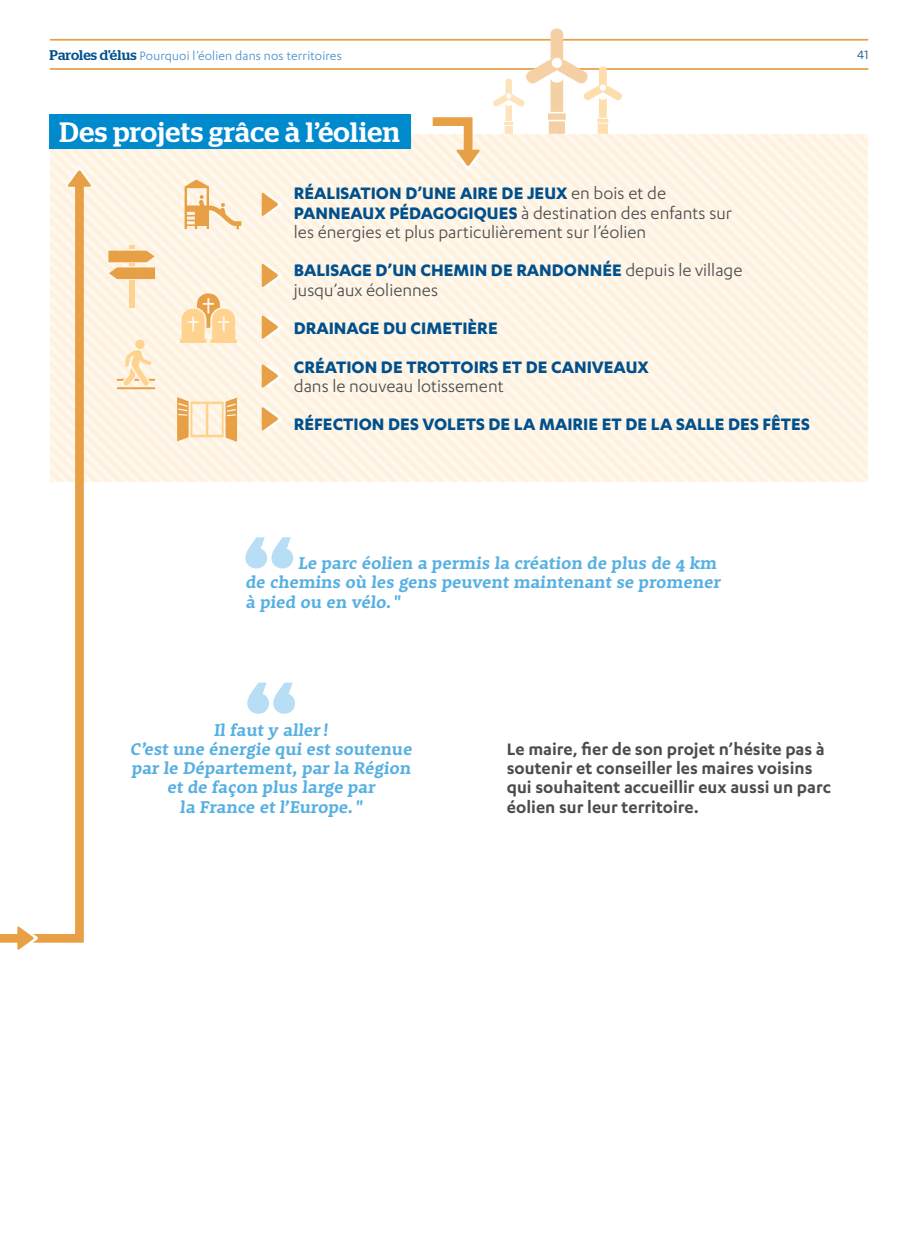
<style>
.page{position:relative;width:918px;height:1241px;background:#fff}
.page>*{position:absolute;margin:0;border:0;box-sizing:border-box;transform-origin:0 0}
.t1{font:500 28px "Stag";letter-spacing:.02em;color:#fff}
.Dvpt_p1{font:19.25px/19.2px "Karbon";color:#4b4c4d}
.t2{font:600 19.25px/19.2px "Karbon";color:#4b4c4d}
.Dvpt_p1-2{font:700 19.25px/19.2px "Karbon";color:#00508d}
.t3{font:700 17.5px/19.2px "Rooney";color:#57b0e2}
.t4{font:14px "Karbon";letter-spacing:.01em;color:#448dcb}
.t5{font:14px "Karbon";color:#00508d}
.s1{font-family:"Stag";font-weight:500;color:#00508d}
.s2{font-weight:700;color:#00508d}
.s3{font-weight:400;color:#4b4c4d}
</style>
<div class="page">
<hr style="left:50px;top:39px;width:817px;height:2px;background:#e8a046">
<hr style="left:50px;top:68px;width:817px;height:2px;background:#e8a046">
<svg style="left:492px;top:29px;width:131px;height:105px"></svg>
<svg style="left:50px;top:149px;width:360px;height:332px;background:#fdf4e5"></svg>
<svg style="left:416px;top:134px;width:12px;height:347px;background:#fef4e5"></svg>
<svg style="left:428px;top:171px;width:24px;height:310px;background:#fef4e5"></svg>
<svg style="left:452px;top:134px;width:89px;height:347px;background:#fef4e5"></svg>
<svg style="left:541px;top:134px;width:179px;height:347px;background:#fef4e5"></svg>
<svg style="left:720px;top:134px;width:18px;height:347px;background:#fef4e5"></svg>
<svg style="left:738px;top:134px;width:129px;height:347px;background:#fef4e5"></svg>
<svg style="left:262px;top:263px;width:21px;height:25px"></svg>
<svg style="left:262px;top:192px;width:21px;height:25px"></svg>
<svg style="left:0;top:174px;width:88px;height:769px"></svg>
<svg style="left:67px;top:165px;width:25px;height:22px"></svg>
<svg style="left:17px;top:925px;width:22px;height:25px"></svg>
<svg style="left:262px;top:314px;width:21px;height:25px"></svg>
<svg style="left:262px;top:363px;width:21px;height:25px"></svg>
<svg style="left:262px;top:406px;width:21px;height:25px"></svg>
<svg style="left:245px;top:537px;width:48px;height:31px"></svg>
<svg style="left:247px;top:682px;width:48px;height:31px"></svg>
<div style="left:49px;top:114px;width:362px;height:35px;background:#008ace"></div>
<svg style="left:424px;top:117px;width:57px;height:54px"></svg>
<svg style="left:117px;top:339px;width:38px;height:50px;background:#fce7c6"></svg>
<div style="left:129px;top:280px;width:6px;height:28px;background:#fed38f"></div>
<svg style="left:108px;top:246px;width:47px;height:33px;background:#f0be7e"></svg>
<svg style="left:180px;top:289px;width:57px;height:54px;background:#fbdbab"></svg>
<svg style="left:185px;top:179px;width:56px;height:50px;background:#f7d9b3"></svg>
<svg style="left:177px;top:397px;width:60px;height:44px;background:#f6d4a6"></svg>
<p class="t4" style="left:50px;top:48px;width:294px"><span class="s1">Paroles d'élus</span> Pourquoi l’éolien dans nos territoires</p>
<p class="t5" style="left:857px;top:47px;width:13px">41</p>
<p class="t1" style="left:60px;top:116px;width:342px">Des projets grâce à l’éolien</p>
<p class="Dvpt_p1" style="left:294px;top:183px;width:440px"><span class="s2">RÉALISATION D’UNE AIRE DE JEUX</span> en bois et de<br><span class="s2">PANNEAUX PÉDAGOGIQUES</span> à destination des enfants sur les énergies et plus particulièrement sur l’éolien</p>
<p class="Dvpt_p1" style="left:294px;top:260px;width:450px"><span class="s2">BALISAGE D’UN CHEMIN DE RANDONNÉE</span> depuis le village jusqu’aux éoliennes</p>
<p class="Dvpt_p1-2" style="left:294px;top:318px;width:205px">DRAINAGE DU CIMETIÈRE</p>
<p class="Dvpt_p1-2" style="left:294px;top:356px;width:356px">CRÉATION DE TROTTOIRS ET DE CANIVEAUX <span class="s3">dans le nouveau lotissement</span></p>
<p class="Dvpt_p1-2" style="left:294px;top:414px;width:517px">RÉFECTION DES VOLETS DE LA MAIRIE ET DE LA SALLE DES FÊTES</p>
<p class="t3" style="left:245px;top:552px;width:478px;text-indent:53px">Le parc éolien a permis la création de plus de 4 km de chemins où les gens peuvent maintenant se promener à pied ou en vélo. "</p>
<p class="t3" style="left:130px;top:719px;width:285px;text-align:center">Il faut y aller !<br>C’est une énergie qui est soutenue par le Département, par la Région et de façon plus large par<br>la France et l’Europe. "</p>
<p class="t2" style="left:507px;top:738px;width:326px">Le maire, fier de son projet n’hésite pas à soutenir et conseiller les maires voisins qui souhaitent accueillir eux aussi un parc éolien sur leur territoire.</p>
</div>
